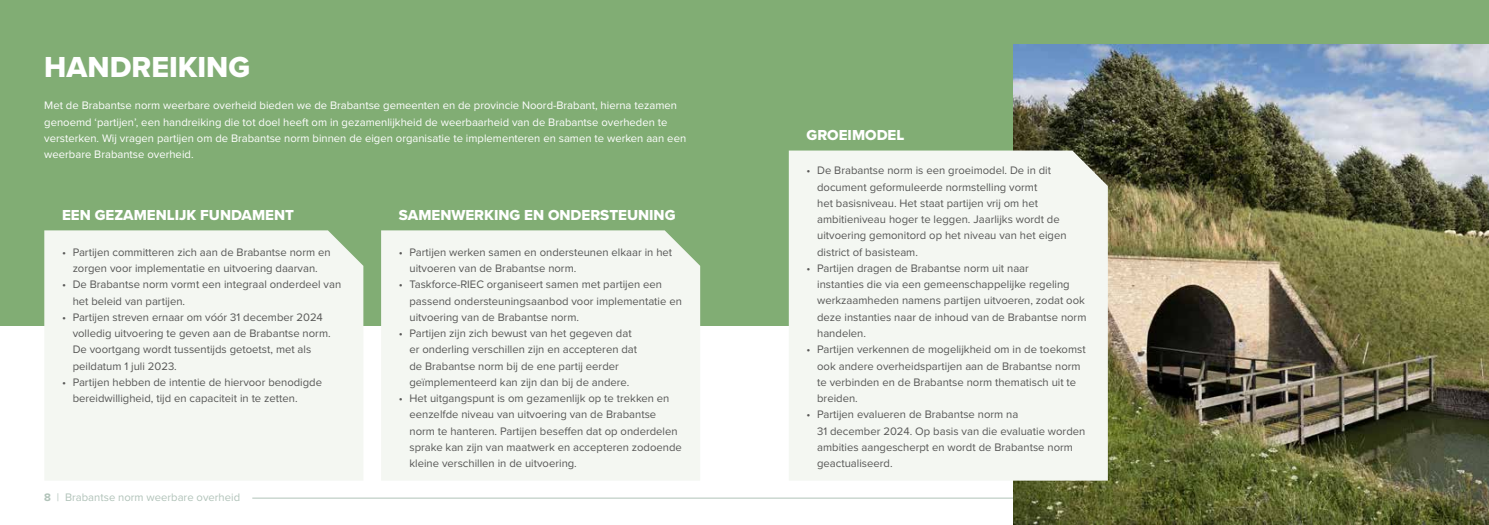
<style>
.page{position:relative;width:1489px;height:525px;background:#fff}
.page>*{position:absolute;margin:0;border:0;box-sizing:border-box;transform-origin:0 0}
.t1{font:30px "Proxima Nova Extrabld";color:#fff}
.t2{font:15px "Proxima Nova Extrabld";color:#fff}
.t3{font:11.25px/16.2px "Proxima Nova";color:#575756}
.t4{font:11.25px/16.2px "Proxima Nova";color:#fff}
.t5{font:11.25px "Proxima Nova";color:#b1c3b9}
.s1{font-weight:700}
</style>
<div class="page">
<hr style="left:252px;top:497px;width:983px;height:1px;background:#b1c3b9">
<div style="left:0;top:0;width:1488px;height:325px;background:#81ad74"></div>
<img style="left:1013px;top:44px;width:475px;height:480px">
<div style="left:44px;top:230px;width:319px;height:250px;background:#f4f7f2"></div>
<div style="left:381px;top:230px;width:319px;height:250px;background:#f4f7f2"></div>
<div style="left:788px;top:150px;width:319px;height:330px;background:#f4f7f2"></div>
<h1 class="t1" style="left:44px;top:44px;width:207px">HANDREIKING</h1>
<p class="t4" style="left:44px;top:97px;width:643px">Met de Brabantse norm weerbare overheid bieden we de Brabantse gemeenten en de provincie Noord-Brabant, hierna tezamen genoemd ‘partijen’, een handreiking die tot doel heeft om in gezamenlijkheid de weerbaarheid van de Brabantse overheden te versterken. Wij vragen partijen om de Brabantse norm binnen de eigen organisatie te implementeren en samen te werken aan een weerbare Brabantse overheid.</p>
<h2 class="t2" style="left:62px;top:203px;width:233px">EEN GEZAMENLIJK FUNDAMENT</h2>
<h2 class="t2" style="left:399px;top:203px;width:278px">SAMENWERKING EN ONDERSTEUNING</h2>
<p class="t3" style="left:62px;top:243px;width:270px;text-align:center">• Partijen committeren zich aan de Brabantse norm en zorgen voor implementatie en uitvoering daarvan.</p>
<p class="t3" style="left:73px;top:276px;width:270px;text-indent:-11px">• De Brabantse norm vormt een integraal onderdeel van het beleid van partijen.</p>
<p class="t3" style="left:73px;top:308px;width:259px;text-indent:-11px">• Partijen streven ernaar om vóór 31 december 2024 volledig uitvoering te geven aan de Brabantse norm.<br>De voortgang wordt tussentijds getoetst, met als peildatum 1 juli 2023.</p>
<p class="t3" style="left:73px;top:373px;width:251px;text-indent:-11px">• Partijen hebben de intentie de hiervoor benodigde bereidwilligheid, tijd en capaciteit in te zetten.</p>
<p class="t5" style="left:44px;top:489px;width:197px"><span class="s1">8</span> | Brabantse norm weerbare overheid</p>
<p class="t3" style="left:409px;top:243px;width:264px;text-indent:-11px">• Partijen werken samen en ondersteunen elkaar in het uitvoeren van de Brabantse norm.</p>
<p class="t3" style="left:409px;top:276px;width:274px;text-indent:-11px">• Taskforce-RIEC organiseert samen met partijen een passend ondersteuningsaanbod voor implementatie en uitvoering van de Brabantse norm.</p>
<p class="t3" style="left:409px;top:324px;width:229px;text-indent:-11px">• Partijen zijn zich bewust van het gegeven dat er onderling verschillen zijn en accepteren dat de Brabantse norm bij de ene partij eerder geïmplementeerd kan zijn dan bij de andere.</p>
<p class="t3" style="left:409px;top:389px;width:274px;text-indent:-11px">• Het uitgangspunt is om gezamenlijk op te trekken en eenzelfde niveau van uitvoering van de Brabantse norm te hanteren. Partijen beseffen dat op onderdelen sprake kan zijn van maatwerk en accepteren zodoende kleine verschillen in de uitvoering.</p>
<h2 class="t2" style="left:806px;top:124px;width:99px">GROEIMODEL</h2>
<p class="t3" style="left:817px;top:162px;width:251px;text-indent:-11px">• De Brabantse norm is een groeimodel. De in dit document geformuleerde normstelling vormt<br>het basisniveau. Het staat partijen vrij om het ambitieniveau hoger te leggen. Jaarlijks wordt de uitvoering gemonitord op het niveau van het eigen district of basisteam.</p>
<p class="t3" style="left:817px;top:259px;width:271px;text-indent:-11px">• Partijen dragen de Brabantse norm uit naar<br>instanties die via een gemeenschappelijke regeling werkzaamheden namens partijen uitvoeren, zodat ook deze instanties naar de inhoud van de Brabantse norm handelen.</p>
<p class="t3" style="left:817px;top:341px;width:270px;text-indent:-11px">• Partijen verkennen de mogelijkheid om in de toekomst ook andere overheidspartijen aan de Brabantse norm te verbinden en de Brabantse norm thematisch uit te breiden.</p>
<p class="t3" style="left:817px;top:405px;width:270px;text-indent:-11px">• Partijen evalueren de Brabantse norm na<br>31 december 2024. Op basis van die evaluatie worden ambities aangescherpt en wordt de Brabantse norm geactualiseerd.</p>
</div>
